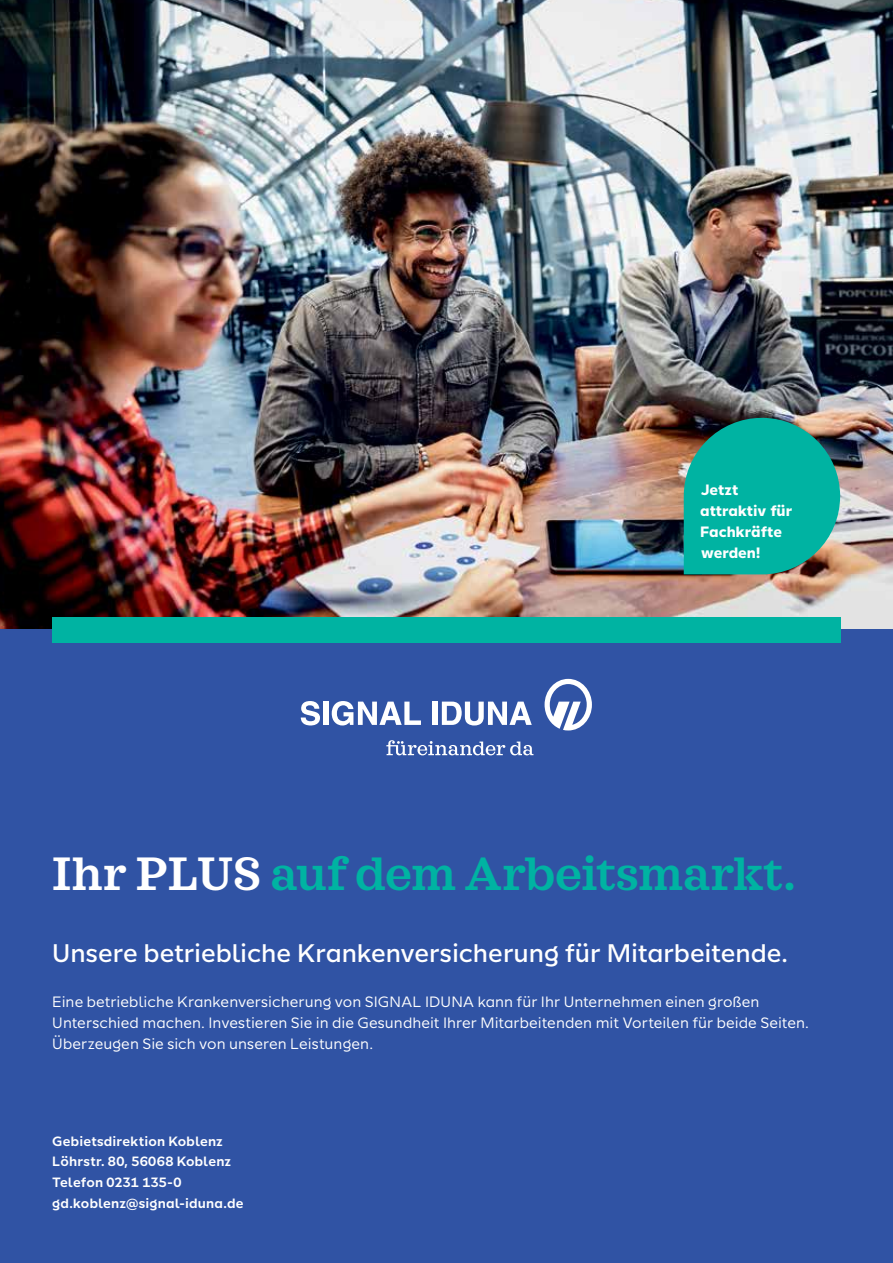
<style>
.page{position:relative;width:893px;height:1263px;background:#fff}
.page>*{position:absolute;margin:0;border:0;box-sizing:border-box;transform-origin:0 0}
.t1{font:600 47.85px "SI Serif";letter-spacing:-.005em;color:#00b3a2}
.t2{font:500 25.35px "SI Sans";color:#fff}
.t3{font:15px/21px "SI Sans";letter-spacing:.005em;color:#fff}
.t4{font:700 15px/21px "SI Sans";color:#fff}
.t5{font:600 13.5px/21px "SI Sans";letter-spacing:.015em;color:#fff}
.s1{color:#fff}
</style>
<div class="page">
<img style="left:0;top:0;width:893px;height:630px">
<div style="left:0;top:630px;width:893px;height:633px;background:#3053a4"></div>
<div style="left:52px;top:617px;width:788px;height:26px;background:#00b3a2"></div>
<svg style="left:301px;top:701px;width:19px;height:24px"></svg>
<div style="left:323px;top:702px;width:6px;height:23px;background:#fff"></div>
<svg style="left:332px;top:701px;width:89px;height:24px"></svg>
<div style="left:432px;top:702px;width:5px;height:23px;background:#fff"></div>
<svg style="left:442px;top:702px;width:90px;height:23px"></svg>
<svg style="left:545px;top:679px;width:47px;height:51px"></svg>
<svg style="left:386px;top:740px;width:147px;height:15px"></svg>
<svg style="left:684px;top:418px;width:156px;height:156px;background:#12a595"></svg>
<p class="t4" style="left:700px;top:478px;width:94px">Jetzt attraktiv für<br>Fachkräfte werden!</p>
<h1 class="t1" style="left:52px;top:844px;width:745px"><span class="s1">Ihr PLUS</span> auf dem Arbeitsmarkt.</h1>
<h2 class="t2" style="left:52px;top:934px;width:737px">Unsere betriebliche Krankenversicherung für Mitarbeitende.</h2>
<p class="t3" style="left:52px;top:991px;width:758px">Eine betriebliche Krankenversicherung von SIGNAL IDUNA kann für Ihr Unternehmen einen großen<br>Unterschied machen. Investieren Sie in die Gesundheit Ihrer Mitarbeitenden mit Vorteilen für beide Seiten.<br>Überzeugen Sie sich von unseren Leistungen.</p>
<p class="t5" style="left:52px;top:1129px;width:193px">Gebietsdirektion Koblenz<br>Löhrstr. 80, 56068 Koblenz<br>Telefon 0231 135-0 gd.koblenz@signal-iduna.de</p>
</div>
